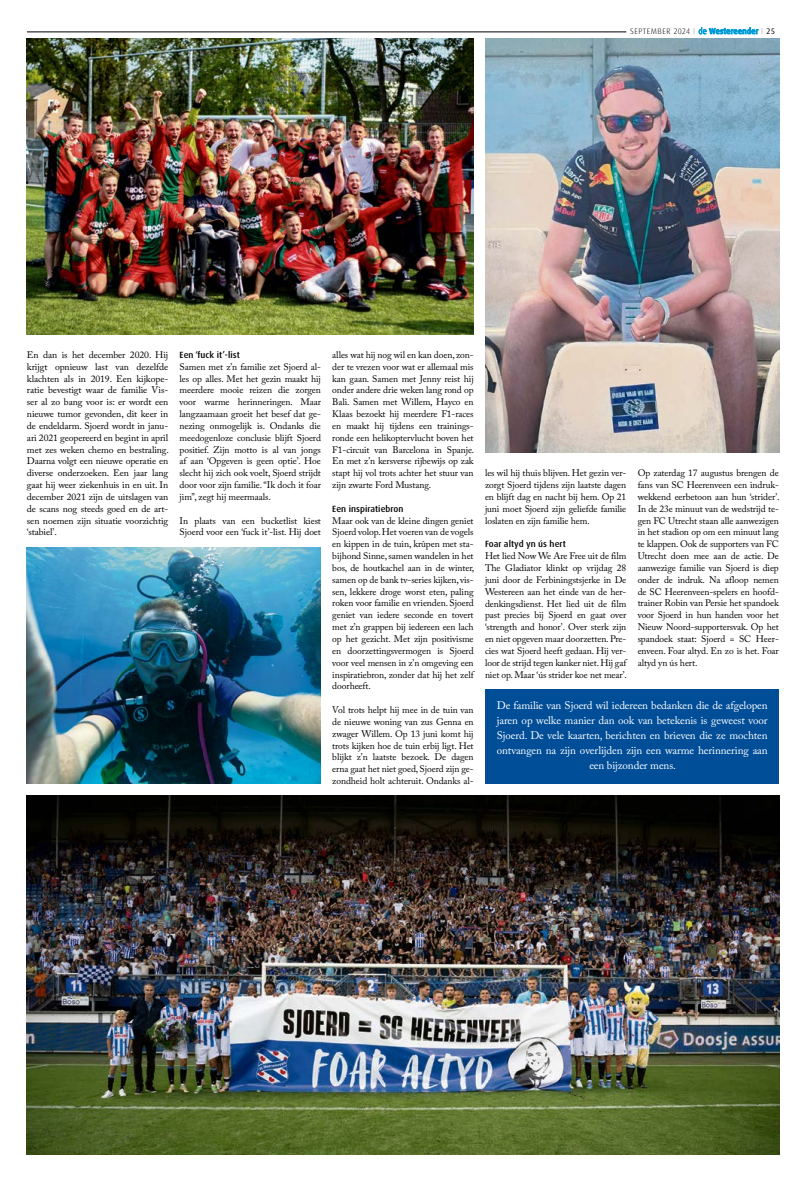
<style>
.page{position:relative;width:806px;height:1180px;background:#fff}
.page>*{position:absolute;margin:0;border:0;box-sizing:border-box;transform-origin:0 0}
.t1{font:11px/15px "Adobe Caslon Pro";letter-spacing:-.01em;color:#fff;text-align:center}
.t2{font:9.5px/11.8px "Adobe Caslon Pro";letter-spacing:-.01em;color:#000;text-align:justify}
.t3{font:500 9px "Dax Pro";letter-spacing:.005em;color:#000}
.t4{font:300 8px "Dax Pro";letter-spacing:.06em;color:#000}
.s1{font-family:"Helvetica Neue LT Std";font-weight:400;font-stretch:condensed;color:#a4a2a1}
.s2{color:#009bd5}
.s3{font-weight:500;color:#009bd5}
.s4{font-weight:400}
</style>
<div class="page">
<hr style="left:27px;top:32px;width:599px;height:1px;background:#000">
<img style="left:27px;top:795px;width:751px;height:359px">
<div style="left:485px;top:689px;width:293px;height:94px;background:#004e98"></div>
<img style="left:27px;top:38px;width:446px;height:296px">
<img style="left:485px;top:39px;width:293px;height:413px">
<img style="left:27px;top:547px;width:294px;height:236px">
<p class="t4" style="left:629px;top:26px;width:146px">september 2024 <span class="s1">|</span> <span class="s2">de</span> <span class="s3">Westereender</span> <span class="s1">|</span> <span class="s4">25</span></p>
<p class="t2" style="left:27px;top:348px;width:143px">En dan is het december 2020. Hij krijgt opnieuw last van dezelfde klachten als in 2019. Een kijkope&shy;ratie bevestigt waar de familie Vis&shy;ser al zo bang voor is: er wordt een nieuwe tumor gevonden, dit keer in de endeldarm. Sjoerd wordt in janu&shy;ari 2021 geopereerd en begint in april met zes weken chemo en bestraling.<br>Daarna volgt een nieuwe operatie en diverse onderzoeken. Een jaar lang gaat hij weer ziekenhuis in en uit. In december 2021 zijn de uitslagen van de scans nog steeds goed en de art&shy;sen noemen zijn situatie voorzichtig ‘stabiel’.</p>
<p class="t3" style="left:179px;top:349px;width:62px">Een ‘fuck it’-list</p>
<p class="t2" style="left:179px;top:360px;width:143px">Samen met z’n familie zet Sjoerd al&shy;les op alles. Met het gezin maakt hij meerdere mooie reizen die zorgen voor warme herinneringen. Maar langzaamaan groeit het besef dat ge&shy;nezing onmogelijk is. Ondanks die meedogenloze conclusie blijft Sjoerd positief. Zijn motto is al van jongs af aan ‘Opgeven is geen optie’. Hoe slecht hij zich ook voelt, Sjoerd strijdt door voor zijn familie. “Ik doch it foar jim”, zegt hij meermaals.</p>
<p class="t2" style="left:179px;top:514px;width:143px">In plaats van een bucketlist kiest<br>Sjoerd voor een ‘fuck it’-list. Hij doet</p>
<p class="t2" style="left:332px;top:348px;width:143px">alles wat hij nog wil en kan doen, zon&shy;der te vrezen voor wat er allemaal mis kan gaan. Samen met Jenny reist hij onder andere drie weken lang rond op Bali. Samen met Willem, Hayco en Klaas bezoekt hij meerdere F1-races en maakt hij tijdens een trainings&shy;ronde een helikoptervlucht boven het F1-circuit van Barcelona in Spanje.<br>En met z’n kersverse rijbewijs op zak stapt hij vol trots achter het stuur van zijn zwarte Ford Mustang.</p>
<p class="t3" style="left:332px;top:503px;width:73px">Een inspiratiebron</p>
<p class="t2" style="left:332px;top:514px;width:143px">Maar ook van de kleine dingen geniet Sjoerd volop. Het voeren van de vogels en kippen in de tuin, krûpen met sta&shy;bijhond Sinne, samen wandelen in het bos, de houtkachel aan in de winter, samen op de bank tv-series kijken, vis&shy;sen, lekkere droge worst eten, paling roken voor familie en vrienden. Sjoerd geniet van iedere seconde en tovert met z’n grappen bij iedereen een lach op het gezicht. Met zijn positivisme en doorzettingsvermogen is Sjoerd voor veel mensen in z’n omgeving een inspiratiebron, zonder dat hij het zelf doorheeft.</p>
<p class="t2" style="left:332px;top:703px;width:143px">Vol trots helpt hij mee in de tuin van de nieuwe woning van zus Genna en zwager Willem. Op 13 juni komt hij trots kijken hoe de tuin erbij ligt. Het blijkt z’n laatste bezoek. De dagen erna gaat het niet goed, Sjoerd zijn ge&shy;zondheid holt achteruit. Ondanks al-</p>
<p class="t2" style="left:484px;top:467px;width:143px">les wil hij thuis blijven. Het gezin ver&shy;zorgt Sjoerd tijdens zijn laatste dagen en blijft dag en nacht bij hem. Op 21 juni moet Sjoerd zijn geliefde familie loslaten en zijn familie hem.</p>
<p class="t3" style="left:484px;top:538px;width:82px">Foar altyd yn ús hert</p>
<p class="t2" style="left:484px;top:550px;width:143px">Het lied Now We Are Free uit de film The Gladiator klinkt op vrijdag 28 juni door de Ferbiningstsjerke in De Westereen aan het einde van de her&shy;denkingsdienst. Het lied uit de film past precies bij Sjoerd en gaat over ‘strength and honor’. Over sterk zijn en niet opgeven maar doorzetten. Pre&shy;cies wat Sjoerd heeft gedaan. Hij ver&shy;loor de strijd tegen kanker niet. Hij gaf niet op. Maar ‘ús strider koe net mear’.</p>
<p class="t2" style="left:637px;top:467px;width:143px">Op zaterdag 17 augustus brengen de fans van SC Heerenveen een indruk&shy;wekkend eerbetoon aan hun ‘strider’.<br>In de 23e minuut van de wedstrijd te&shy;gen FC Utrecht staan alle aanwezigen in het stadion op om een minuut lang te klappen. Ook de supporters van FC Utrecht doen mee aan de actie. De aanwezige familie van Sjoerd is diep onder de indruk. Na afloop nemen de SC Heerenveen-spelers en hoofd&shy;trainer Robin van Persie het spandoek voor Sjoerd in hun handen voor het Nieuw Noord-supportersvak. Op het spandoek staat: Sjoerd = SC Heer&shy;enveen. Foar altyd. En zo is het. Foar altyd yn ús hert.</p>
<p class="t1" style="left:496px;top:697px;width:272px">De familie van Sjoerd wil iedereen bedanken die de afgelopen jaren op welke manier dan ook van betekenis is geweest voor Sjoerd. De vele kaarten, berichten en brieven die ze mochten ontvangen na zijn overlijden zijn een warme herinnering aan een bijzonder mens.</p>
</div>
